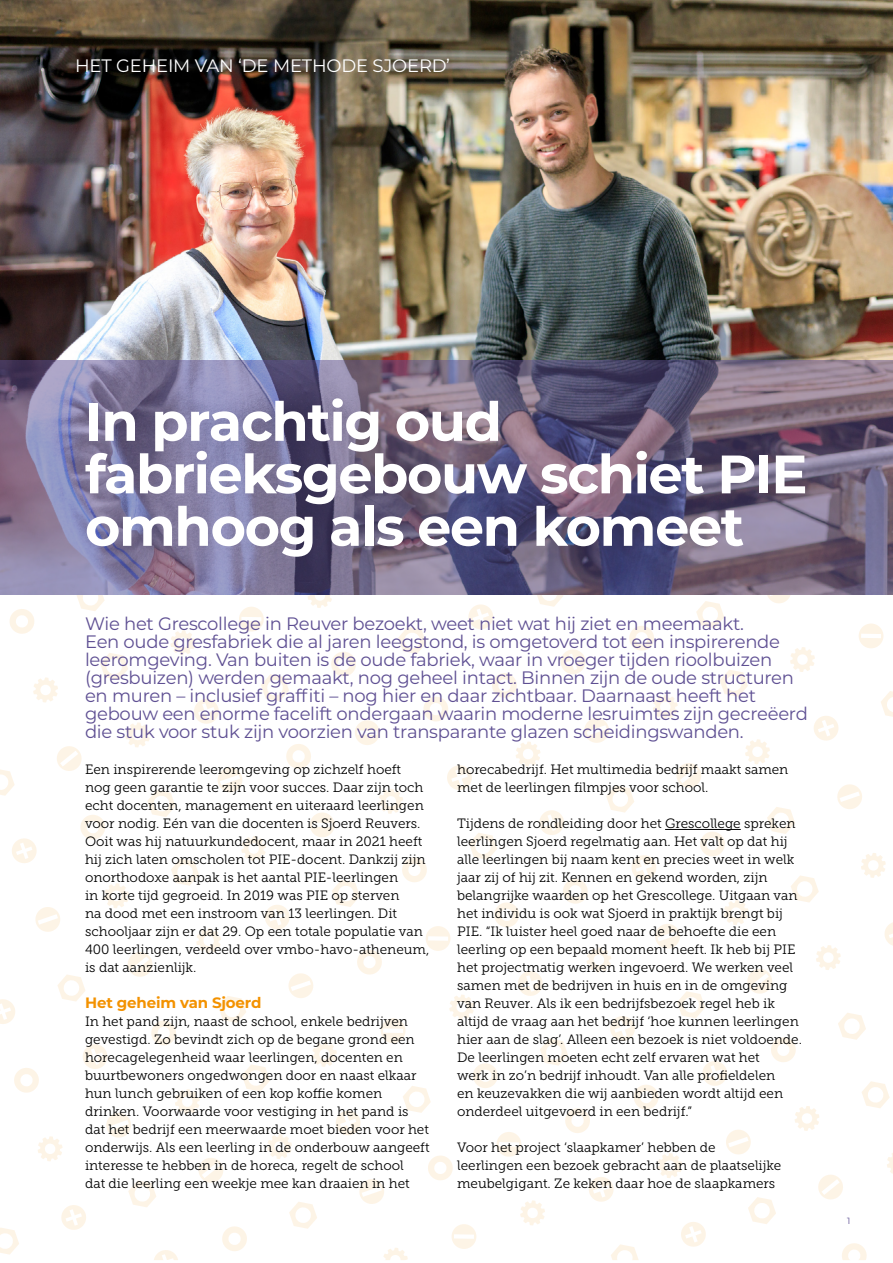
<style>
.page{position:relative;width:893px;height:1263px;background:#fff}
.page>*{position:absolute;margin:0;border:0;box-sizing:border-box;transform-origin:0 0}
.t1{font:700 54px/52.5px "Montserrat";letter-spacing:-.025em;color:#fff}
.t2{font:18px/18px "Montserrat";letter-spacing:-.015em;color:#5f5093}
.t3{font:18px "Montserrat";letter-spacing:-.01em;color:#fff}
.t4{font:700 15px "Montserrat";letter-spacing:-.01em;color:#f39200}
.t5{font:13.5px/18px "Museo Slab 300";color:#000}
.t6{font:9px "Montserrat";color:#5f5093}
</style>
<div class="page">
<svg style="left:76px;top:594px;width:29px;height:17px"></svg>
<svg style="left:9px;top:609px;width:25px;height:25px"></svg>
<svg style="left:33px;top:677px;width:25px;height:25px"></svg>
<svg style="left:261px;top:674px;width:28px;height:27px"></svg>
<svg style="left:286px;top:744px;width:25px;height:25px"></svg>
<svg style="left:125px;top:722px;width:25px;height:25px"></svg>
<svg style="left:0;top:769px;width:15px;height:27px"></svg>
<svg style="left:331px;top:652px;width:25px;height:25px"></svg>
<svg style="left:170px;top:630px;width:25px;height:25px"></svg>
<svg style="left:398px;top:627px;width:28px;height:27px"></svg>
<svg style="left:308px;top:594px;width:24px;height:14px"></svg>
<svg style="left:148px;top:790px;width:27px;height:27px"></svg>
<svg style="left:423px;top:697px;width:25px;height:25px"></svg>
<svg style="left:100px;top:653px;width:28px;height:27px"></svg>
<svg style="left:80px;top:815px;width:25px;height:25px"></svg>
<svg style="left:12px;top:838px;width:25px;height:25px"></svg>
<svg style="left:194px;top:699px;width:25px;height:25px"></svg>
<svg style="left:218px;top:767px;width:25px;height:25px"></svg>
<svg style="left:57px;top:746px;width:25px;height:25px"></svg>
<svg style="left:239px;top:607px;width:25px;height:25px"></svg>
<svg style="left:355px;top:720px;width:25px;height:25px"></svg>
<svg style="left:535px;top:594px;width:28px;height:13px"></svg>
<svg style="left:492px;top:673px;width:25px;height:25px"></svg>
<svg style="left:696px;top:601px;width:28px;height:27px"></svg>
<svg style="left:629px;top:626px;width:25px;height:25px"></svg>
<svg style="left:561px;top:649px;width:25px;height:25px"></svg>
<svg style="left:468px;top:604px;width:25px;height:25px"></svg>
<svg style="left:765px;top:594px;width:28px;height:9px"></svg>
<svg style="left:104px;top:883px;width:25px;height:25px"></svg>
<svg style="left:332px;top:880px;width:28px;height:27px"></svg>
<svg style="left:357px;top:950px;width:25px;height:25px"></svg>
<svg style="left:196px;top:928px;width:25px;height:25px"></svg>
<svg style="left:57px;top:975px;width:28px;height:26px"></svg>
<svg style="left:402px;top:857px;width:25px;height:25px"></svg>
<svg style="left:241px;top:836px;width:25px;height:25px"></svg>
<svg style="left:469px;top:833px;width:28px;height:27px"></svg>
<svg style="left:14px;top:1068px;width:25px;height:25px"></svg>
<svg style="left:378px;top:789px;width:25px;height:25px"></svg>
<svg style="left:218px;top:996px;width:28px;height:27px"></svg>
<svg style="left:494px;top:902px;width:25px;height:25px"></svg>
<svg style="left:171px;top:859px;width:28px;height:27px"></svg>
<svg style="left:35px;top:907px;width:25px;height:25px"></svg>
<svg style="left:447px;top:765px;width:25px;height:25px"></svg>
<svg style="left:151px;top:1021px;width:25px;height:24px"></svg>
<svg style="left:83px;top:1044px;width:25px;height:25px"></svg>
<svg style="left:265px;top:905px;width:25px;height:25px"></svg>
<svg style="left:0;top:999px;width:15px;height:25px"></svg>
<svg style="left:288px;top:973px;width:25px;height:25px"></svg>
<svg style="left:128px;top:952px;width:25px;height:25px"></svg>
<svg style="left:310px;top:812px;width:25px;height:25px"></svg>
<svg style="left:426px;top:926px;width:25px;height:25px"></svg>
<svg style="left:653px;top:694px;width:25px;height:25px"></svg>
<svg style="left:881px;top:691px;width:12px;height:26px"></svg>
<svg style="left:745px;top:739px;width:25px;height:25px"></svg>
<svg style="left:606px;top:786px;width:28px;height:27px"></svg>
<svg style="left:790px;top:647px;width:25px;height:25px"></svg>
<svg style="left:563px;top:879px;width:25px;height:25px"></svg>
<svg style="left:767px;top:807px;width:28px;height:27px"></svg>
<svg style="left:516px;top:742px;width:24px;height:24px"></svg>
<svg style="left:720px;top:670px;width:28px;height:27px"></svg>
<svg style="left:584px;top:718px;width:25px;height:25px"></svg>
<svg style="left:700px;top:832px;width:25px;height:25px"></svg>
<svg style="left:631px;top:855px;width:25px;height:25px"></svg>
<svg style="left:814px;top:716px;width:25px;height:25px"></svg>
<svg style="left:539px;top:810px;width:25px;height:25px"></svg>
<svg style="left:837px;top:784px;width:25px;height:25px"></svg>
<svg style="left:676px;top:763px;width:25px;height:25px"></svg>
<svg style="left:859px;top:623px;width:25px;height:25px"></svg>
<svg style="left:0;top:1228px;width:19px;height:26px"></svg>
<svg style="left:175px;top:1089px;width:25px;height:25px"></svg>
<svg style="left:403px;top:1086px;width:28px;height:27px"></svg>
<svg style="left:428px;top:1155px;width:25px;height:25px"></svg>
<svg style="left:267px;top:1134px;width:25px;height:25px"></svg>
<svg style="left:128px;top:1180px;width:28px;height:27px"></svg>
<svg style="left:473px;top:1063px;width:25px;height:25px"></svg>
<svg style="left:312px;top:1042px;width:25px;height:25px"></svg>
<svg style="left:540px;top:1039px;width:28px;height:27px"></svg>
<svg style="left:449px;top:995px;width:25px;height:25px"></svg>
<svg style="left:289px;top:1202px;width:28px;height:27px"></svg>
<svg style="left:565px;top:1108px;width:25px;height:25px"></svg>
<svg style="left:38px;top:1136px;width:25px;height:25px"></svg>
<svg style="left:242px;top:1064px;width:28px;height:27px"></svg>
<svg style="left:106px;top:1113px;width:25px;height:25px"></svg>
<svg style="left:518px;top:971px;width:25px;height:25px"></svg>
<svg style="left:222px;top:1226px;width:25px;height:25px"></svg>
<svg style="left:154px;top:1250px;width:24px;height:10px"></svg>
<svg style="left:336px;top:1110px;width:25px;height:25px"></svg>
<svg style="left:61px;top:1205px;width:25px;height:25px"></svg>
<svg style="left:359px;top:1179px;width:25px;height:25px"></svg>
<svg style="left:198px;top:1158px;width:25px;height:25px"></svg>
<svg style="left:381px;top:1018px;width:25px;height:25px"></svg>
<svg style="left:496px;top:1132px;width:25px;height:25px"></svg>
<svg style="left:724px;top:900px;width:24px;height:25px"></svg>
<svg style="left:816px;top:945px;width:25px;height:25px"></svg>
<svg style="left:677px;top:991px;width:28px;height:27px"></svg>
<svg style="left:861px;top:853px;width:25px;height:25px"></svg>
<svg style="left:634px;top:1085px;width:25px;height:25px"></svg>
<svg style="left:838px;top:1013px;width:28px;height:27px"></svg>
<svg style="left:587px;top:947px;width:24px;height:25px"></svg>
<svg style="left:791px;top:875px;width:28px;height:27px"></svg>
<svg style="left:655px;top:924px;width:25px;height:25px"></svg>
<svg style="left:771px;top:1037px;width:25px;height:25px"></svg>
<svg style="left:702px;top:1061px;width:25px;height:25px"></svg>
<svg style="left:884px;top:922px;width:9px;height:24px"></svg>
<svg style="left:610px;top:1016px;width:25px;height:25px"></svg>
<svg style="left:747px;top:969px;width:25px;height:25px"></svg>
<svg style="left:383px;top:1248px;width:25px;height:12px"></svg>
<svg style="left:611px;top:1244px;width:28px;height:16px"></svg>
<svg style="left:520px;top:1200px;width:25px;height:25px"></svg>
<svg style="left:589px;top:1177px;width:25px;height:25px"></svg>
<svg style="left:452px;top:1224px;width:24px;height:25px"></svg>
<svg style="left:795px;top:1106px;width:24px;height:25px"></svg>
<svg style="left:887px;top:1153px;width:6px;height:21px"></svg>
<svg style="left:748px;top:1197px;width:28px;height:27px"></svg>
<svg style="left:657px;top:1153px;width:25px;height:25px"></svg>
<svg style="left:862px;top:1081px;width:28px;height:27px"></svg>
<svg style="left:726px;top:1130px;width:25px;height:25px"></svg>
<svg style="left:842px;top:1243px;width:25px;height:17px"></svg>
<svg style="left:681px;top:1222px;width:25px;height:25px"></svg>
<svg style="left:818px;top:1175px;width:25px;height:25px"></svg>
<hr style="left:665px;top:829px;width:76px;height:1px;background:#000">
<img style="left:0;top:0;width:893px;height:360px">
<svg style="left:0;top:360px;width:893px;height:234px;background:#716786"></svg>
<h2 class="t3" style="left:75px;top:53px;width:376px">HET GEHEIM VAN ‘DE METHODE SJOERD’</h2>
<h1 class="t1" style="left:85px;top:393px;width:724px">In prachtig oud fabrieksgebouw schiet PIE omhoog als een komeet</h1>
<p class="t2" style="left:85px;top:614px;width:724px">Wie het Grescollege in Reuver bezoekt, weet niet wat hij ziet en meemaakt.<br>Een oude gresfabriek die al jaren leegstond, is omgetoverd tot een inspirerende leeromgeving. Van buiten is de oude fabriek, waar in vroeger tijden rioolbuizen (gresbuizen) werden gemaakt, nog geheel intact. Binnen zijn de oude structuren en muren – inclusief graffiti – nog hier en daar zichtbaar. Daarnaast heeft het gebouw een enorme facelift ondergaan waarin moderne lesruimtes zijn gecreëerd die stuk voor stuk zijn voorzien van transparante glazen scheidingswanden.</p>
<p class="t5" style="left:85px;top:760px;width:346px">Een inspirerende leeromgeving op zichzelf hoeft nog geen garantie te zijn voor succes. Daar zijn toch echt docenten, management en uiteraard leerlingen voor nodig. Eén van die docenten is Sjoerd Reuvers.<br>Ooit was hij natuurkundedocent, maar in 2021 heeft hij zich laten omscholen tot PIE-docent. Dankzij zijn onorthodoxe aanpak is het aantal PIE-leerlingen<br>in korte tijd gegroeid. In 2019 was PIE op sterven<br>na dood met een instroom van 13 leerlingen. Dit schooljaar zijn er dat 29. Op een totale populatie van 400 leerlingen, verdeeld over vmbo-havo-atheneum, is dat aanzienlijk.</p>
<p class="t4" style="left:85px;top:992px;width:178px">Het geheim van Sjoerd</p>
<p class="t5" style="left:85px;top:1012px;width:346px">In het pand zijn, naast de school, enkele bedrijven gevestigd. Zo bevindt zich op de begane grond een horecagelegenheid waar leerlingen, docenten en buurtbewoners ongedwongen door en naast elkaar hun lunch gebruiken of een kop koffie komen drinken. Voorwaarde voor vestiging in het pand is dat het bedrijf een meerwaarde moet bieden voor het onderwijs. Als een leerling in de onderbouw aangeeft interesse te hebben in de horeca, regelt de school<br>dat die leerling een weekje mee kan draaien in het</p>
<p class="t5" style="left:457px;top:760px;width:333px">horecabedrijf. Het multimedia bedrijf maakt samen met de leerlingen filmpjes voor school.</p>
<p class="t5" style="left:457px;top:814px;width:346px">Tijdens de rondleiding door het Grescollege spreken leerlingen Sjoerd regelmatig aan. Het valt op dat hij alle leerlingen bij naam kent en precies weet in welk jaar zij of hij zit. Kennen en gekend worden, zijn belangrijke waarden op het Grescollege. Uitgaan van het individu is ook wat Sjoerd in praktijk brengt bij PIE. “Ik luister heel goed naar de behoefte die een leerling op een bepaald moment heeft. Ik heb bij PIE het projectmatig werken ingevoerd. We werken veel samen met de bedrijven in huis en in de omgeving van Reuver. Als ik een bedrijfsbezoek regel heb ik altijd de vraag aan het bedrijf ‘hoe kunnen leerlingen hier aan de slag’. Alleen een bezoek is niet voldoende.<br>De leerlingen moeten echt zelf ervaren wat het<br>werk in zo’n bedrijf inhoudt. Van alle profieldelen<br>en keuzevakken die wij aanbieden wordt altijd een onderdeel uitgevoerd in een bedrijf.”</p>
<p class="t5" style="left:457px;top:1138px;width:326px">Voor het project ‘slaapkamer’ hebben de leerlingen een bezoek gebracht aan de plaatselijke meubelgigant. Ze keken daar hoe de slaapkamers</p>
<p class="t6" style="left:847px;top:1215px;width:5px">1</p>
</div>
